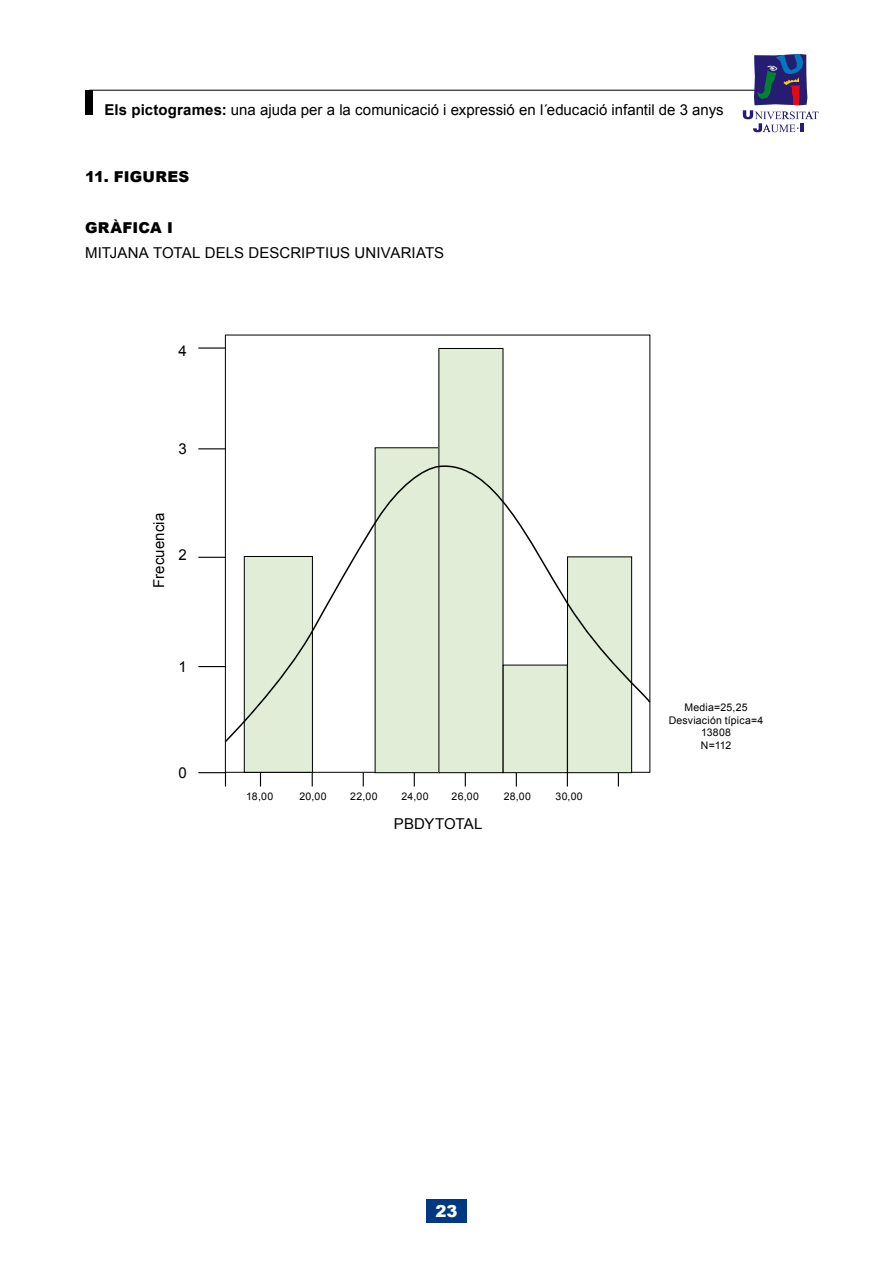
<style>
.page{position:relative;width:893px;height:1263px;background:#fff}
.page>*{position:absolute;margin:0;border:0;box-sizing:border-box;transform-origin:0 0}
.t1{font:900 16.5px "Arial";color:#fff}
.t2{font:15px "Arial";letter-spacing:.005em;color:#000}
.t3{font:900 15px "Arial";letter-spacing:.015em;color:#000}
.t4{font:10.5px/12.6px "Arial";letter-spacing:.025em;color:#000;text-align:center}
.s1{font-weight:700}
</style>
<div class="page">
<hr style="left:89px;top:90px;width:668px;height:1px;background:#000">
<svg style="left:743px;top:54px;width:76px;height:78px"></svg>
<div style="left:85px;top:90px;width:7px;height:25px;background:#000"></div>
<div style="left:427px;top:1199px;width:40px;height:24px;background:#003882"></div>
<svg style="left:198px;top:666px;width:26px;height:1px"></svg>
<svg style="left:198px;top:557px;width:26px;height:1px"></svg>
<svg style="left:198px;top:448px;width:28px;height:1px"></svg>
<hr style="left:198px;top:347px;width:28px;height:2px;background:#000">
<svg style="left:198px;top:772px;width:28px;height:14px"></svg>
<svg style="left:260px;top:773px;width:1px;height:13px"></svg>
<svg style="left:312px;top:773px;width:1px;height:13px"></svg>
<svg style="left:363px;top:773px;width:1px;height:13px"></svg>
<svg style="left:414px;top:773px;width:1px;height:13px"></svg>
<svg style="left:465px;top:773px;width:1px;height:13px"></svg>
<svg style="left:516px;top:773px;width:1px;height:13px"></svg>
<svg style="left:567px;top:773px;width:1px;height:13px"></svg>
<svg style="left:618px;top:773px;width:1px;height:13px"></svg>
<div style="left:244px;top:556px;width:68px;height:216px;background:#e2edd7"></div>
<div style="left:375px;top:448px;width:64px;height:325px;background:#e2edd7"></div>
<div style="left:439px;top:348px;width:64px;height:425px;background:#e2edd7"></div>
<div style="left:438px;top:348px;width:65px;height:425px;border:1px solid #000"></div>
<div style="left:503px;top:665px;width:64px;height:108px;background:#e2edd7"></div>
<div style="left:503px;top:665px;width:65px;height:108px;border:1px solid #000"></div>
<div style="left:567px;top:557px;width:65px;height:216px;background:#e2edd7"></div>
<svg style="left:224px;top:459px;width:427px;height:284px"></svg>
<p class="t2" style="left:104px;top:101px;width:621px"><span class="s1">Els pictogrames:</span> una ajuda per a la comunicació i expressió en l´educació infantil de 3 anys</p>
<p class="t3" style="left:85px;top:168px;width:106px">11. FIGURES</p>
<p class="t3" style="left:85px;top:219px;width:89px">GRÀFICA I</p>
<p class="t2" style="left:85px;top:244px;width:361px">MITJANA TOTAL DELS DESCRIPTIUS UNIVARIATS</p>
<p class="t2" style="left:179px;top:342px;width:10px">4</p>
<p class="t2" style="left:179px;top:440px;width:10px">3</p>
<p class="t2" style="left:150px;top:588px;width:76px;rotate:-90deg">Frecuencia</p>
<p class="t2" style="left:179px;top:547px;width:10px">2</p>
<p class="t2" style="left:179px;top:658px;width:10px">1</p>
<p class="t2" style="left:179px;top:764px;width:10px">0</p>
<p class="t4" style="left:246px;top:790px;width:28px">18,00</p>
<p class="t4" style="left:299px;top:790px;width:29px">20,00</p>
<p class="t4" style="left:350px;top:790px;width:29px">22,00</p>
<p class="t4" style="left:402px;top:790px;width:29px">24,00</p>
<p class="t4" style="left:452px;top:790px;width:29px">26,00</p>
<p class="t4" style="left:504px;top:790px;width:29px">28,00</p>
<p class="t4" style="left:555px;top:790px;width:29px">30,00</p>
<p class="t2" style="left:394px;top:815px;width:90px">PBDYTOTAL</p>
<p class="t4" style="left:669px;top:701px;width:96px">Media=25,25<br>Desviación típica=4<br>13808<br>N=112</p>
<p class="t1" style="left:436px;top:1202px;width:24px">23</p>
</div>
